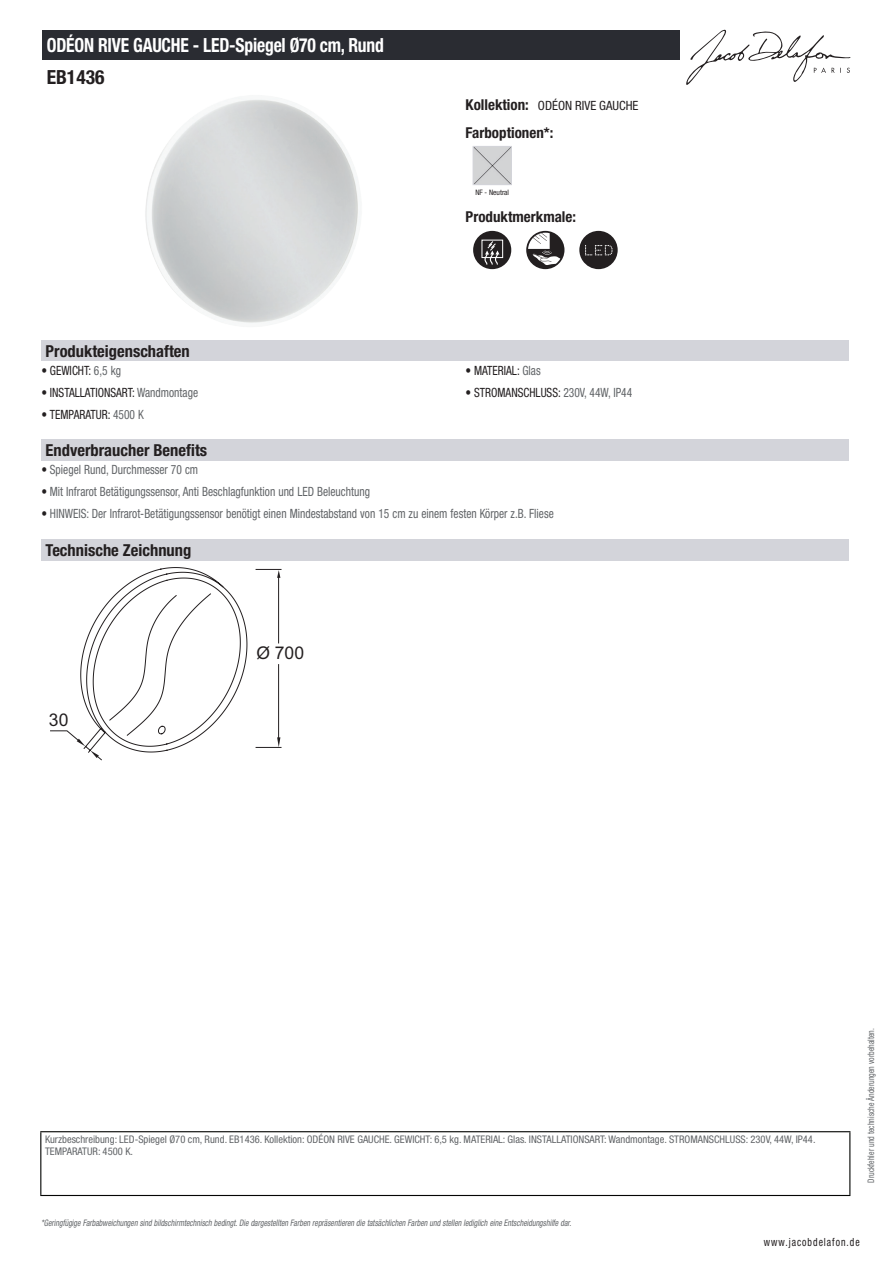
<style>
.page{position:relative;width:893px;height:1263px;background:#fff}
.page>*{position:absolute;margin:0;border:0;box-sizing:border-box;transform-origin:0 0}
.t1{font:700 condensed 19.5px "Helvetica Neue LT Std";letter-spacing:-.01em;color:#fff;scale:.9 1}
.t2{font:700 condensed 19.5px "Helvetica Neue LT Std";color:#231f20}
.t3{font:17.55px "Arial";color:#231f20}
.t4{font:700 condensed 16.5px "Helvetica Neue LT Std";color:#231f20}
.t5{font:700 condensed 15px "Helvetica Neue LT Std";color:#231f20}
.t6{font:condensed 12.75px "Helvetica Neue LT Std";color:#626568;scale:.9 1}
.t7{font:condensed 12.75px "Helvetica Neue LT Std";color:#231f20;scale:.9 1}
.t8{font:condensed 12.75px "Helvetica Neue LT Std";color:#231f20}
.t9{font:condensed 11.25px "Helvetica Neue LT Std";letter-spacing:.1em;color:#231f20;scale:.87 1}
.t10{font:condensed 10.5px/12px "Helvetica Neue LT Std";color:#626568}
.t11{font:italic condensed 9px "Helvetica Neue LT Std";color:#626568;scale:.87 1}
.t12{font:condensed 9px "Helvetica Neue LT Std";color:#626568;scale:.87 1}
.t13{font:condensed 7.5px "Helvetica Neue LT Std";color:#231f20}
.s1{font-weight:700;font-size:15px}
.s2{color:#626568}
.s3{color:#231f20}
</style>
<div class="page">
<svg style="left:686px;top:30px;width:164px;height:55px"></svg>
<img style="left:145px;top:98px;width:215px;height:225px">
<img style="left:475px;top:148px;width:35px;height:35px">
<div style="left:473px;top:146px;width:39px;height:39px;border:1px solid #d3d4da"></div>
<svg style="left:473px;top:231px;width:38px;height:38px"></svg>
<div style="left:481px;top:240px;width:22px;height:18px;border:1px solid #fff"></div>
<svg style="left:526px;top:231px;width:38px;height:38px"></svg>
<svg style="left:579px;top:231px;width:39px;height:38px"></svg>
<div style="left:41px;top:340px;width:808px;height:21px;background:#d3d4da"></div>
<div style="left:41px;top:440px;width:808px;height:21px;background:#d3d4da"></div>
<div style="left:41px;top:539px;width:808px;height:22px;background:#d3d4da"></div>
<svg style="left:50px;top:567px;width:232px;height:193px"></svg>
<div style="left:43px;top:30px;width:637px;height:30px;background:#2a2c32"></div>
<hr style="left:40px;top:1131px;width:810px;height:1px;background:#040503">
<hr style="left:40px;top:1132px;width:1px;height:63px;background:#040503">
<hr style="left:849px;top:1132px;width:1px;height:63px;background:#040503">
<hr style="left:40px;top:1195px;width:810px;height:1px;background:#040503">
<h1 class="t1" style="left:47px;top:33px;width:376px">ODÉON RIVE GAUCHE - LED-Spiegel Ø70 cm, Rund</h1>
<h1 class="t2" style="left:47px;top:65px;width:59px">EB1436</h1>
<p class="t8" style="left:466px;top:98px;width:174px"><span class="s1">Kollektion:</span> ODÉON RIVE GAUCHE</p>
<p class="t5" style="left:466px;top:123px;width:89px">Farboptionen*:</p>
<p class="t13" style="left:475px;top:188px;width:35px">NF - Neutral</p>
<p class="t5" style="left:466px;top:208px;width:112px">Produktmerkmale:</p>
<p class="t4" style="left:46px;top:341px;width:146px">Produkteigenschaften</p>
<p class="t7" style="left:41px;top:363px;width:90px">• GEWICHT: <span class="s2">6,5 kg</span></p>
<p class="t7" style="left:466px;top:363px;width:85px">• MATERIAL: <span class="s2">Glas</span></p>
<p class="t7" style="left:41px;top:385px;width:176px">• INSTALLATIONSART: <span class="s2">Wandmontage</span></p>
<p class="t7" style="left:466px;top:385px;width:187px">• STROMANSCHLUSS: <span class="s2">230V, 44W, IP44</span></p>
<p class="t7" style="left:41px;top:407px;width:115px">• TEMPARATUR: <span class="s2">4500 K</span></p>
<p class="t4" style="left:46px;top:440px;width:163px">Endverbraucher Benefits</p>
<p class="t6" style="left:41px;top:462px;width:176px"><span class="s3">•</span> Spiegel Rund, Durchmesser 70 cm</p>
<p class="t6" style="left:41px;top:484px;width:367px"><span class="s3">•</span> Mit Infrarot Betätigungssensor, Anti Beschlagfunktion und LED Beleuchtung</p>
<p class="t6" style="left:41px;top:506px;width:571px"><span class="s3">•</span> HINWEIS: Der Infrarot-Betätigungssensor benötigt einen Mindestabstand von 15 cm zu einem festen Körper z.B. Fliese</p>
<p class="t4" style="left:46px;top:540px;width:147px">Technische Zeichnung</p>
<h2 class="t3" style="left:49px;top:708px;width:21px">30</h2>
<h2 class="t3" style="left:256px;top:641px;width:49px">Ø 700</h2>
<p class="t10" style="left:45px;top:1134px;width:772px">Kurzbeschreibung: LED-Spiegel Ø70 cm, Rund. EB1436. Kollektion: ODÉON RIVE GAUCHE. GEWICHT: 6,5 kg. MATERIAL: Glas. INSTALLATIONSART: Wandmontage. STROMANSCHLUSS: 230V, 44W, IP44.<br>TEMPARATUR: 4500 K.</p>
<p class="t11" style="left:41px;top:1217px;width:613px">*Geringfügige Farbabweichungen sind bildschirmtechnisch bedingt.Die dargestellten Farben repräsentieren die tatsächlichen Farben und stellen lediglich eine Entscheidungshilfe dar.</p>
<p class="t12" style="left:866px;top:1183px;width:179px;rotate:-90deg">Druckfehler und technische Änderungen vorbehalten.</p>
<p class="t9" style="left:764px;top:1236px;width:112px">www.jacobdelafon.de</p>
</div>
